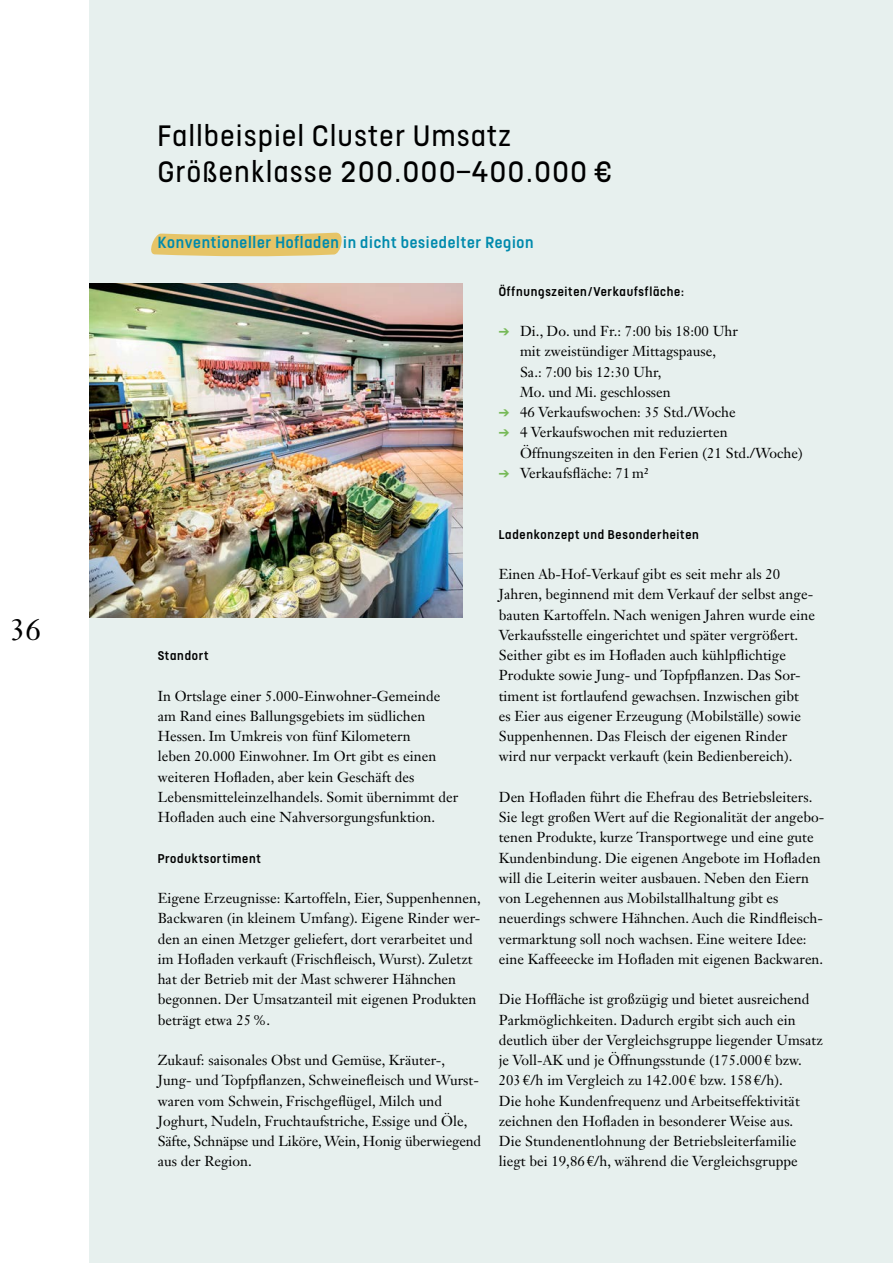
<style>
.page{position:relative;width:893px;height:1263px;background:#fff}
.page>*{position:absolute;margin:0;border:0;box-sizing:border-box;transform-origin:0 0}
.t1{font:33px/36px "FS Dillon";letter-spacing:.05em;color:#000}
.t2{font:30px "Janson Text LT Std";color:#000}
.t3{font:500 18px "FS Dillon";letter-spacing:.04em;color:#008aad}
.t4{font:14.25px/20.2px "Janson Text LT Std";letter-spacing:.005em;color:#000}
.t5{font:500 14.25px "FS Dillon";letter-spacing:.05em;color:#000}
.s1{color:#76b957}
</style>
<div class="page">
<div style="left:89px;top:0;width:804px;height:1263px;background:#e7f0ee"></div>
<img style="left:89px;top:283px;width:373px;height:335px">
<svg style="left:151px;top:232px;width:191px;height:25px"></svg>
<h2 class="t2" style="left:10px;top:611px;width:32px">36</h2>
<h1 class="t1" style="left:158px;top:115px;width:455px">Fallbeispiel Cluster Umsatz<br>Größenklasse 200.000–400.000 €</h1>
<p class="t3" style="left:158px;top:230px;width:377px">Konventioneller Hofladen in dicht besiedelter Region</p>
<p class="t5" style="left:499px;top:281px;width:187px">Öffnungszeiten/Verkaufsfläche:</p>
<p class="t4" style="left:520px;top:321px;width:220px;text-indent:-21px"><span class="s1">➔</span> Di., Do. und Fr.: 7:00 bis 18:00 Uhr mit zweistündiger Mittagspause,<br>Sa.: 7:00 bis 12:30 Uhr,<br>Mo. und Mi. geschlossen</p>
<p class="t4" style="left:499px;top:402px;width:239px"><span class="s1">➔</span> 46 Verkaufswochen: 35 Std./Woche</p>
<p class="t4" style="left:520px;top:422px;width:284px;text-indent:-21px"><span class="s1">➔</span> 4 Verkaufswochen mit reduzierten<br>Öffnungszeiten in den Ferien (21 Std./Woche)</p>
<p class="t4" style="left:499px;top:463px;width:151px"><span class="s1">➔</span> Verkaufsfläche: 71m²</p>
<p class="t5" style="left:158px;top:646px;width:52px">Standort</p>
<p class="t4" style="left:158px;top:685px;width:302px">In Ortslage einer 5.000-Einwohner-Gemeinde am Rand eines Ballungsgebiets im südlichen Hessen. Im Umkreis von fünf Kilometern<br>leben 20.000 Einwohner. Im Ort gibt es einen weiteren Hofladen, aber kein Geschäft des Lebensmitteleinzelhandels. Somit übernimmt der Hofladen auch eine Nahversorgungsfunktion.</p>
<p class="t5" style="left:158px;top:848px;width:105px">Produktsortiment</p>
<p class="t4" style="left:158px;top:888px;width:324px">Eigene Erzeugnisse: Kartoffeln, Eier, Suppenhennen, Backwaren (in kleinem Umfang). Eigene Rinder wer&shy;den an einen Metzger geliefert, dort verarbeitet und im Hofladen verkauft (Frischfleisch, Wurst). Zuletzt hat der Betrieb mit der Mast schwerer Hähnchen begonnen. Der Umsatzanteil mit eigenen Produkten beträgt etwa 25%.</p>
<p class="t4" style="left:158px;top:1050px;width:325px">Zukauf: saisonales Obst und Gemüse, Kräuter-, Jung- und Topfpflanzen, Schweinefleisch und Wurst&shy;waren vom Schwein, Frischgeflügel, Milch und Joghurt, Nudeln, Fruchtaufstriche, Essige und Öle, Säfte, Schnäpse und Liköre, Wein, Honig überwiegend aus der Region.</p>
<p class="t5" style="left:499px;top:524px;width:202px">Ladenkonzept und Besonderheiten</p>
<p class="t4" style="left:499px;top:564px;width:318px">Einen Ab-Hof-Verkauf gibt es seit mehr als 20<br>Jahren, beginnend mit dem Verkauf der selbst ange&shy;bauten Kartoffeln. Nach wenigen Jahren wurde eine Verkaufsstelle eingerichtet und später vergrößert.<br>Seither gibt es im Hofladen auch kühlpflichtige Produkte sowie Jung- und Topfpflanzen. Das Sor&shy;timent ist fortlaufend gewachsen. Inzwischen gibt<br>es Eier aus eigener Erzeugung (Mobilställe) sowie Suppenhennen. Das Fleisch der eigenen Rinder wird nur verpackt verkauft (kein Bedienbereich).</p>
<p class="t4" style="left:499px;top:787px;width:327px">Den Hofladen führt die Ehefrau des Betriebsleiters.<br>Sie legt großen Wert auf die Regionalität der angebo&shy;tenen Produkte, kurze Transportwege und eine gute Kundenbindung. Die eigenen Angebote im Hofladen will die Leiterin weiter ausbauen. Neben den Eiern von Legehennen aus Mobilstallhaltung gibt es neuerdings schwere Hähnchen. Auch die Rindfleisch&shy;vermarktung soll noch wachsen. Eine weitere Idee: eine Kaffeeecke im Hofladen mit eigenen Backwaren.</p>
<p class="t4" style="left:499px;top:989px;width:325px">Die Hoffläche ist großzügig und bietet ausreichend Parkmöglichkeiten. Dadurch ergibt sich auch ein deutlich über der Vergleichsgruppe liegender Umsatz je Voll-AK und je Öffnungsstunde (175.000 € bzw.<br>203 €/h im Vergleich zu 142.00 € bzw. 158 €/h).<br>Die hohe Kundenfrequenz und Arbeitseffektivität zeichnen den Hofladen in besonderer Weise aus.<br>Die Stundenentlohnung der Betriebsleiterfamilie liegt bei 19,86 €/h, während die Vergleichsgruppe</p>
</div>
